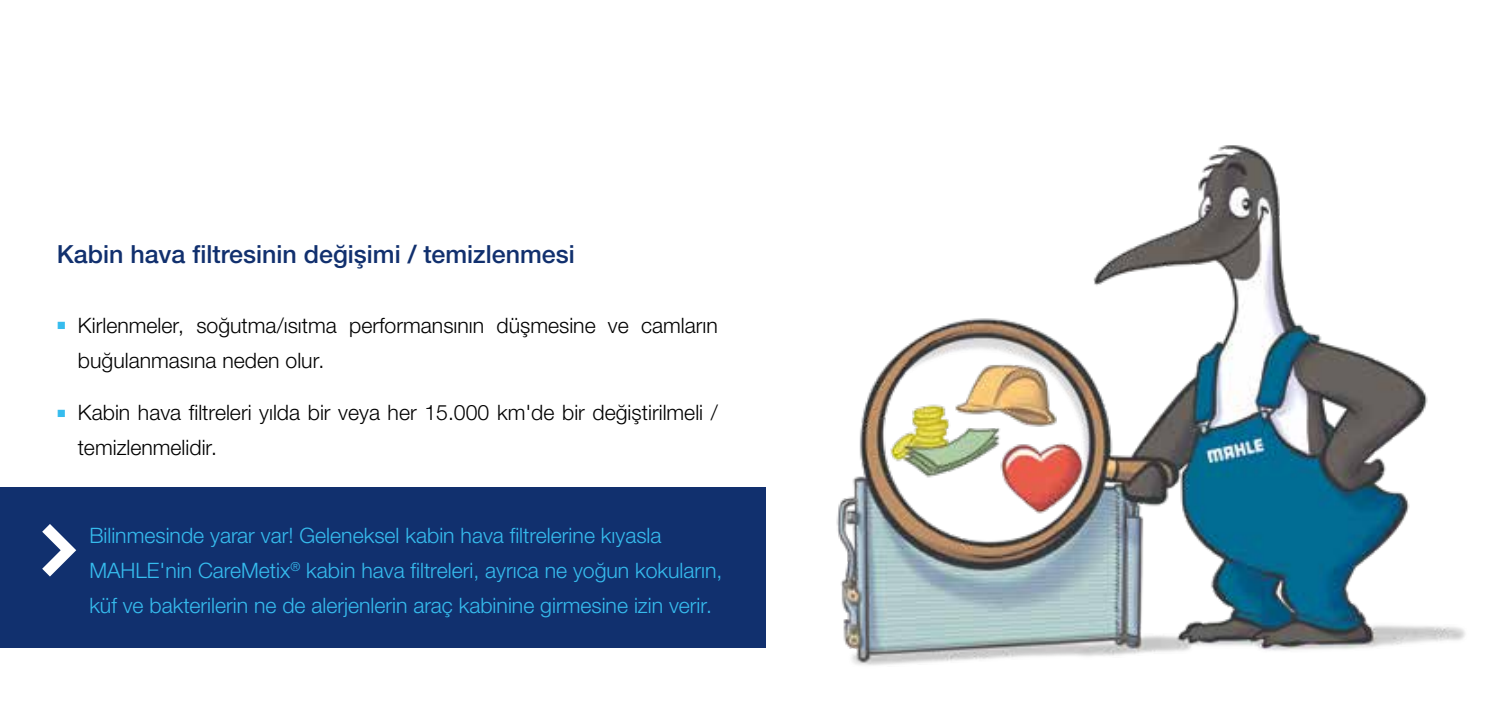
<style>
.page{position:relative;width:1489px;height:709px;background:#fff}
.page>*{position:absolute;margin:0;border:0;box-sizing:border-box;transform-origin:0 0}
.t1{font:500 25px "Helvetica Neue LTW1 G";color:#11306e}
.t2{font:300 21.25px/35px "Helvetica Neue LTW1 G";color:#36bcee}
.t3{font:300 21.25px/35px "Helvetica Neue LTW1 G";color:#000}
.s1{color:#36bcee}
</style>
<div class="page">
<div style="left:0;top:487px;width:765px;height:160px;background:#11306e"></div>
<svg style="left:42px;top:524px;width:34px;height:52px"></svg>
<img style="left:836px;top:145px;width:629px;height:521px">
<p class="t1" style="left:57px;top:239px;width:519px">Kabin hava filtresinin değişimi / temizlenmesi</p>
<p class="t3" style="left:78px;top:307px;width:641px;text-indent:-21px"><span class="s1">■</span> Kirlenmeler, soğutma/ısıtma performansının düşmesine ve camların buğulanmasına neden olur.</p>
<p class="t3" style="left:78px;top:395px;width:641px;text-indent:-21px"><span class="s1">■</span> Kabin hava filtreleri yılda bir veya her 15.000 km'de bir değiştirilmeli / temizlenmelidir.</p>
<p class="t2" style="left:89px;top:517px;width:634px">Bilinmesinde yarar var! Geleneksel kabin hava filtrelerine kıyasla<br>MAHLE'nin CareMetix<sup>®</sup> kabin hava filtreleri, ayrıca ne yoğun kokuların, küf ve bakterilerin ne de alerjenlerin araç kabinine girmesine izin verir.</p>
</div>
